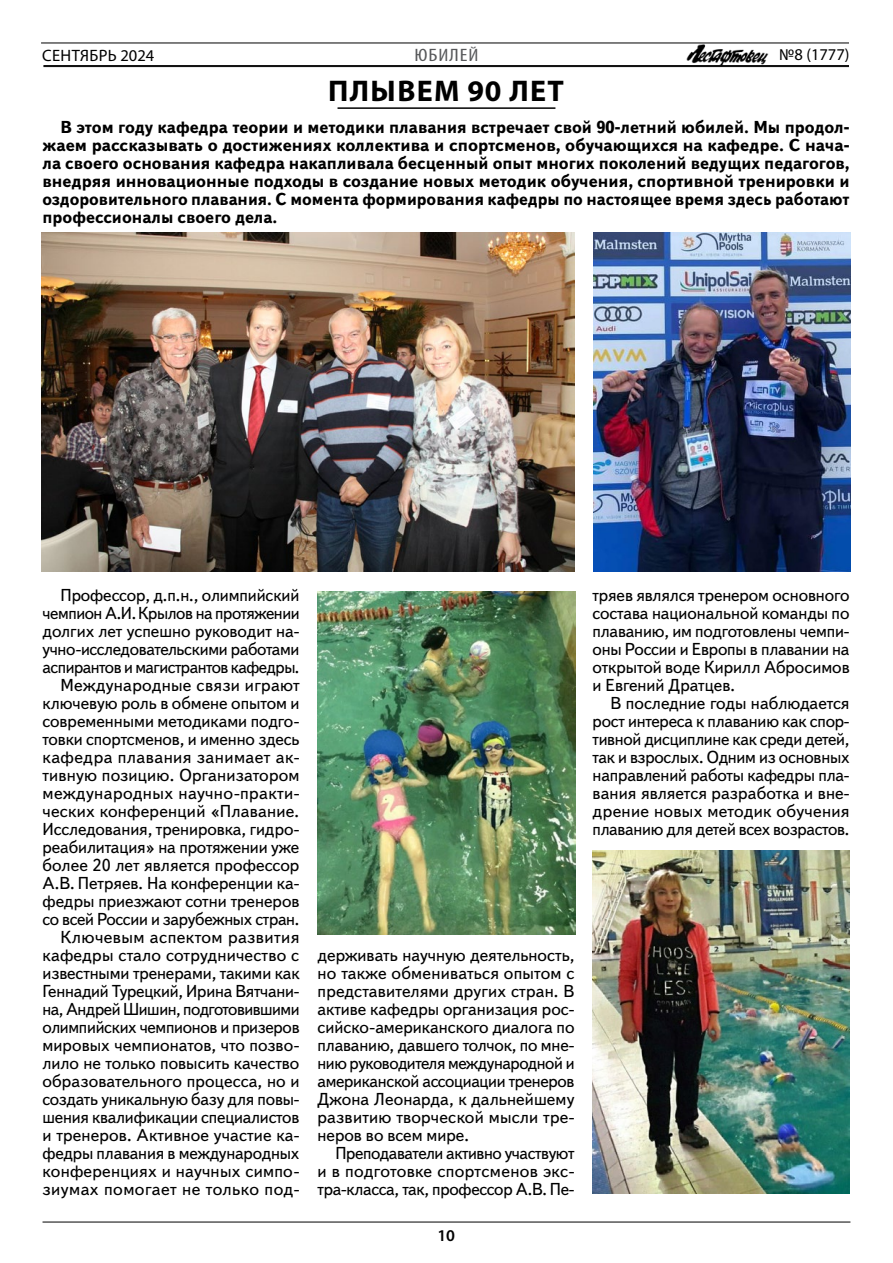
<style>
.page{position:relative;width:893px;height:1263px;background:#fff}
.page>*{position:absolute;margin:0;border:0;box-sizing:border-box;transform-origin:0 0}
.t1{font:700 30px "Myriad Pro";letter-spacing:.045em;color:#000}
.t2{font:condensed 18px "Myriad Pro";letter-spacing:.045em;color:#58595b;scale:1.2 1}
.t3{font:17.25px/18px "Text";color:#000;text-align:justify}
.t4{font:700 17.25px/18px "Text";color:#000;text-align:justify}
.t5{font:16.5px "Myriad Pro";letter-spacing:.015em;color:#000}
.t6{font:600 16.5px "Myriad Pro";color:#000}
</style>
<div class="page">
<img style="left:687px;top:44px;width:81px;height:21px">
<hr style="left:43px;top:65px;width:806px;height:1px;background:#000">
<hr style="left:43px;top:66px;width:806px;height:1px;background:#000">
<hr style="left:41px;top:43px;width:808px;height:1px;background:#000">
<hr style="left:43px;top:1222px;width:807px;height:1px;background:#000">
<hr style="left:338px;top:107px;width:217px;height:2px;background:#000">
<img style="left:593px;top:232px;width:257px;height:339px">
<img style="left:41px;top:232px;width:534px;height:339px">
<img style="left:593px;top:850px;width:256px;height:344px">
<img style="left:318px;top:591px;width:257px;height:343px">
<p class="t2" style="left:414px;top:44px;width:55px">ЮБИЛЕЙ</p>
<h1 class="t1" style="left:328px;top:71px;width:237px">ПЛЫВЕМ 90 ЛЕТ</h1>
<p class="t4" style="left:43px;top:119px;width:809px;text-indent:18px">В этом году кафедра теории и методики плавания встречает свой 90-летний юбилей. Мы продол&shy;жаем рассказывать о достижениях коллектива и спортсменов, обучающихся на кафедре. С нача&shy;ла своего основания кафедра накапливала бесценный опыт многих поколений ведущих педагогов, внедряя инновационные подходы в создание новых методик обучения, спортивной тренировки и оздоровительного плавания. С момента формирования кафедры по настоящее время здесь работают профессионалы своего дела.</p>
<p class="t5" style="left:42px;top:45px;width:114px">СЕНТЯБРЬ 2024</p>
<p class="t5" style="left:779px;top:44px;width:72px">№8 (1777)</p>
<p class="t3" style="left:43px;top:587px;width:259px;text-align:right">Профессор, д.п.н., олимпийский чемпион А.И.Крылов на протяжении долгих лет успешно руководит на&shy;учно-исследовательскими работами аспирантов и магистрантов кафедры.<br>Международные связи играют ключевую роль в обмене опытом и современными методиками подго&shy;товки спортсменов, и именно здесь кафедра плавания занимает ак&shy;тивную позицию. Организатором международных научно-практи&shy;ческих конференций «Плавание.<br>Исследования, тренировка, гидро&shy;реабилитация» на протяжении уже более 20 лет является профессор<br>А.В. Петряев. На конференции ка&shy;федры приезжают сотни тренеров со всей России и зарубежных стран.<br>Ключевым аспектом развития кафедры стало сотрудничество с известными тренерами, такими как<br>Геннадий Турецкий, Ирина Вятчани&shy;на, Андрей Шишин, подготовившими олимпийских чемпионов и призеров мировых чемпионатов, что позво&shy;лило не только повысить качество образовательного процесса, но и создать уникальную базу для повы&shy;шения квалификации специалистов и тренеров. Активное участие ка&shy;федры плавания в международных конференциях и научных симпо&shy;зиумах помогает не только под-</p>
<p class="t3" style="left:318px;top:947px;width:259px">держивать научную деятельность, но также обмениваться опытом с представителями других стран. В активе кафедры организация рос&shy;сийско-американского диалога по плаванию, давшего толчок, по мне&shy;нию руководителя международной и американской ассоциации тренеров Джона Леонарда, к дальнейшему развитию творческой мысли тре&shy;неров во всем мире.</p>
<p class="t3" style="left:318px;top:1145px;width:258px;text-indent:18px">Преподаватели активно участвуют и в подготовке спортсменов экс&shy;тра-класса, так, профессор А.В. Пе-</p>
<p class="t6" style="left:437px;top:1225px;width:19px">10</p>
<p class="t3" style="left:593px;top:587px;width:259px">тряев являлся тренером основного состава национальной команды по плаванию, им подготовлены чемпи&shy;оны России и Европы в плавании на открытой воде Кирилл Абросимов и Евгений Дратцев.</p>
<p class="t3" style="left:593px;top:695px;width:259px;text-indent:18px">В последние годы наблюдается рост интереса к плаванию как спор&shy;тивной дисциплине как среди детей, так и взрослых. Одним из основных направлений работы кафедры пла&shy;вания является разработка и вне&shy;дрение новых методик обучения плаванию для детей всех возрастов.</p>
</div>
